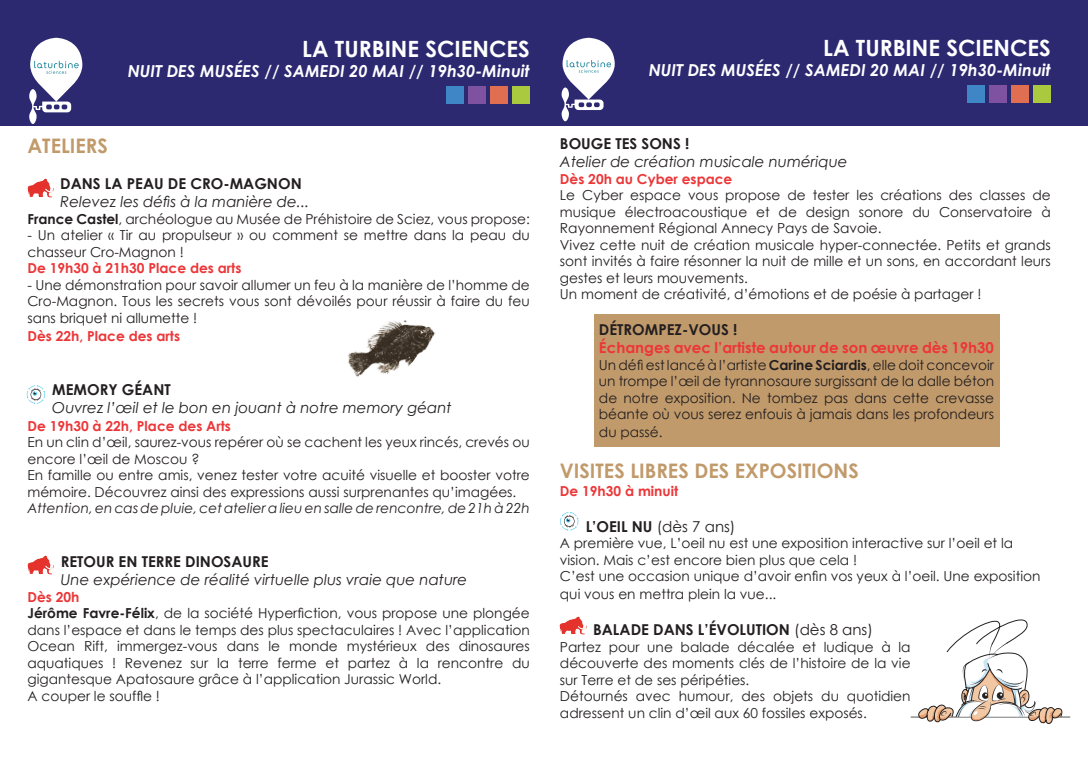
<style>
.page{position:relative;width:1088px;height:780px;background:#fff}
.page>*{position:absolute;margin:0;border:0;box-sizing:border-box;transform-origin:0 0}
.t1{font:700 22.38px "Century Gothic";color:#fff}
.t2{font:700 20px "Century Gothic";color:#c19a6b}
.t3{font:italic 700 16.5px "Century Gothic";color:#fff}
.t4{font:italic 15px "Century Gothic";color:#231f20}
.t5{font:700 15px "Century Gothic";color:#231f20}
.t6{font:700 15px "Century Gothic";color:#ec3638}
.t7{font:15px "Century Gothic";color:#231f20}
.t8{font:13.75px/16.5px "Century Gothic";color:#231f20}
.t9{font:700 13.75px "Century Gothic";color:#ec3638}
.t10{font:italic 13.75px "Century Gothic";color:#231f20}
.s1{font-weight:700}
.s2{font-weight:400}
</style>
<div class="page">
<div style="left:0;top:0;width:546px;height:126px;background:#2c2971"></div>
<svg style="left:29px;top:38px;width:54px;height:86px"></svg>
<div style="left:446px;top:86px;width:18px;height:18px;background:#3f86c7"></div>
<div style="left:469px;top:86px;width:17px;height:18px;background:#7e51a1"></div>
<div style="left:490px;top:86px;width:18px;height:18px;background:#e06f52"></div>
<div style="left:512px;top:86px;width:18px;height:18px;background:#abc93e"></div>
<div style="left:531px;top:0;width:557px;height:126px;background:#2c2971"></div>
<svg style="left:561px;top:38px;width:54px;height:83px"></svg>
<div style="left:967px;top:85px;width:18px;height:18px;background:#3f86c7"></div>
<div style="left:990px;top:85px;width:17px;height:18px;background:#7e51a1"></div>
<div style="left:1011px;top:85px;width:18px;height:18px;background:#e06f52"></div>
<div style="left:1033px;top:85px;width:18px;height:18px;background:#abc93e"></div>
<div style="left:595px;top:314px;width:405px;height:132px;background:#c19a6b"></div>
<img style="left:27px;top:178px;width:26px;height:19px">
<hr style="left:910px;top:716px;width:160px;height:1px;background:#242121">
<svg style="left:916px;top:619px;width:146px;height:105px"></svg>
<img style="left:27px;top:555px;width:27px;height:19px">
<svg style="left:27px;top:385px;width:18px;height:19px"></svg>
<img style="left:560px;top:616px;width:26px;height:18px">
<svg style="left:560px;top:512px;width:18px;height:19px"></svg>
<img style="left:347px;top:320px;width:89px;height:57px">
<p class="t1" style="left:302px;top:32px;width:229px">LA TURBINE SCIENCES</p>
<p class="t3" style="left:128px;top:58px;width:404px">NUIT DES MUSÉES // SAMEDI 20 MAI // 19h30-Minuit</p>
<p class="t2" style="left:27px;top:130px;width:82px">ATELIERS</p>
<p class="t5" style="left:60px;top:172px;width:243px">DANS LA PEAU DE CRO-MAGNON</p>
<p class="t4" style="left:60px;top:191px;width:251px">Relevez les défis à la manière de...</p>
<p class="t8" style="left:27px;top:210px;width:504px"><span class="s1">France Castel</span>, archéologue au Musée de Préhistoire de Sciez, vous propose:</p>
<p class="t8" style="left:27px;top:226px;width:504px">- Un atelier « Tir au propulseur » ou comment se mettre dans la peau du chasseur Cro-Magnon !</p>
<p class="t9" style="left:27px;top:257px;width:215px">De 19h30 à 21h30 Place des arts</p>
<p class="t8" style="left:27px;top:276px;width:504px;text-align:justify">- Une démonstration pour savoir allumer un feu à la manière de l’homme de Cro-Magnon. Tous les secrets vous sont dévoilés pour réussir à faire du feu sans briquet ni allumette !</p>
<p class="t9" style="left:27px;top:325px;width:154px">Dès 22h, Place des arts</p>
<p class="t5" style="left:52px;top:378px;width:120px">MEMORY GÉANT</p>
<p class="t4" style="left:52px;top:396px;width:401px">Ouvrez l’œil et le bon en jouant à notre memory géant</p>
<p class="t9" style="left:27px;top:415px;width:205px">De 19h30 à 22h, Place des Arts</p>
<p class="t8" style="left:27px;top:433px;width:504px">En un clin d’œil, saurez-vous repérer où se cachent les yeux rincés, crevés ou encore l’œil de Moscou ?</p>
<p class="t8" style="left:27px;top:466px;width:504px">En famille ou entre amis, venez tester votre acuité visuelle et booster votre mémoire. Découvrez ainsi des expressions aussi surprenantes qu’imagées.</p>
<p class="t10" style="left:27px;top:498px;width:504px">Attention, en cas de pluie, cet atelier a lieu en salle de rencontre, de 21h à 22h</p>
<p class="t5" style="left:61px;top:550px;width:209px">RETOUR EN TERRE DINOSAURE</p>
<p class="t4" style="left:61px;top:569px;width:408px">Une expérience de réalité virtuelle plus vraie que nature</p>
<p class="t9" style="left:27px;top:586px;width:53px">Dès 20h</p>
<p class="t8" style="left:27px;top:604px;width:504px;text-align:justify"><span class="s1">Jérôme Favre-Félix</span>, de la société Hyperfiction, vous propose une plongée dans l’espace et dans le temps des plus spectaculaires ! Avec l’application Ocean Rift, immergez-vous dans le monde mystérieux des dinosaures aquatiques ! Revenez sur la terre ferme et partez à la rencontre du gigantesque Apatosaure grâce à l’application Jurassic World.</p>
<p class="t8" style="left:27px;top:687px;width:134px">A couper le souffle !</p>
<p class="t1" style="left:823px;top:31px;width:229px">LA TURBINE SCIENCES</p>
<p class="t3" style="left:649px;top:57px;width:404px">NUIT DES MUSÉES // SAMEDI 20 MAI // 19h30-Minuit</p>
<p class="t5" style="left:560px;top:132px;width:131px">BOUGE TES SONS !</p>
<p class="t4" style="left:560px;top:151px;width:289px">Atelier de création musicale numérique</p>
<p class="t9" style="left:560px;top:168px;width:174px">Dès 20h au Cyber espace</p>
<p class="t8" style="left:560px;top:187px;width:492px;text-align:justify">Le Cyber espace vous propose de tester les créations des classes de musique électroacoustique et de design sonore du Conservatoire à Rayonnement Régional Annecy Pays de Savoie.</p>
<p class="t8" style="left:560px;top:236px;width:492px;text-align:justify">Vivez cette nuit de création musicale hyper-connectée. Petits et grands sont invités à faire résonner la nuit de mille et un sons, en accordant leurs gestes et leurs mouvements.</p>
<p class="t8" style="left:560px;top:286px;width:423px">Un moment de créativité, d’émotions et de poésie à partager !</p>
<p class="t5" style="left:599px;top:318px;width:140px">DÉTROMPEZ-VOUS !</p>
<p class="t6" style="left:599px;top:336px;width:397px">Échanges avec l’artiste autour de son œuvre dès 19h30</p>
<p class="t8" style="left:599px;top:356px;width:397px;text-align:justify">Un défi est lancé à l’artiste <span class="s1">Carine Sciardis</span>, elle doit concevoir un trompe l’œil de tyrannosaure surgissant de la dalle béton de notre exposition. Ne tombez pas dans cette crevasse béante où vous serez enfouis à jamais dans les profondeurs</p>
<p class="t8" style="left:599px;top:424px;width:65px">du passé.</p>
<p class="t2" style="left:560px;top:455px;width:300px">VISITES LIBRES DES EXPOSITIONS</p>
<p class="t9" style="left:560px;top:480px;width:120px">De 19h30 à minuit</p>
<p class="t7" style="left:586px;top:516px;width:151px"><span class="s1">L’OEIL NU</span> (dès 7 ans)</p>
<p class="t8" style="left:560px;top:534px;width:455px">A première vue, L’oeil nu est une exposition interactive sur l’oeil et la vision. Mais c’est encore bien plus que cela !</p>
<p class="t8" style="left:560px;top:567px;width:482px;line-height:18px">C’est une occasion unique d’avoir enfin vos yeux à l’oeil. Une exposition qui vous en mettra plein la vue...</p>
<p class="t5" style="left:593px;top:618px;width:281px">BALADE DANS L’ÉVOLUTION <span class="s2">(dès 8 ans)</span></p>
<p class="t8" style="left:560px;top:638px;width:352px;text-align:justify">Partez pour une balade décalée et ludique à la découverte des moments clés de l’histoire de la vie sur Terre et de ses péripéties.</p>
<p class="t8" style="left:560px;top:687px;width:352px">Détournés avec humour, des objets du quotidien adressent un clin d’œil aux 60 fossiles exposés.</p>
</div>
